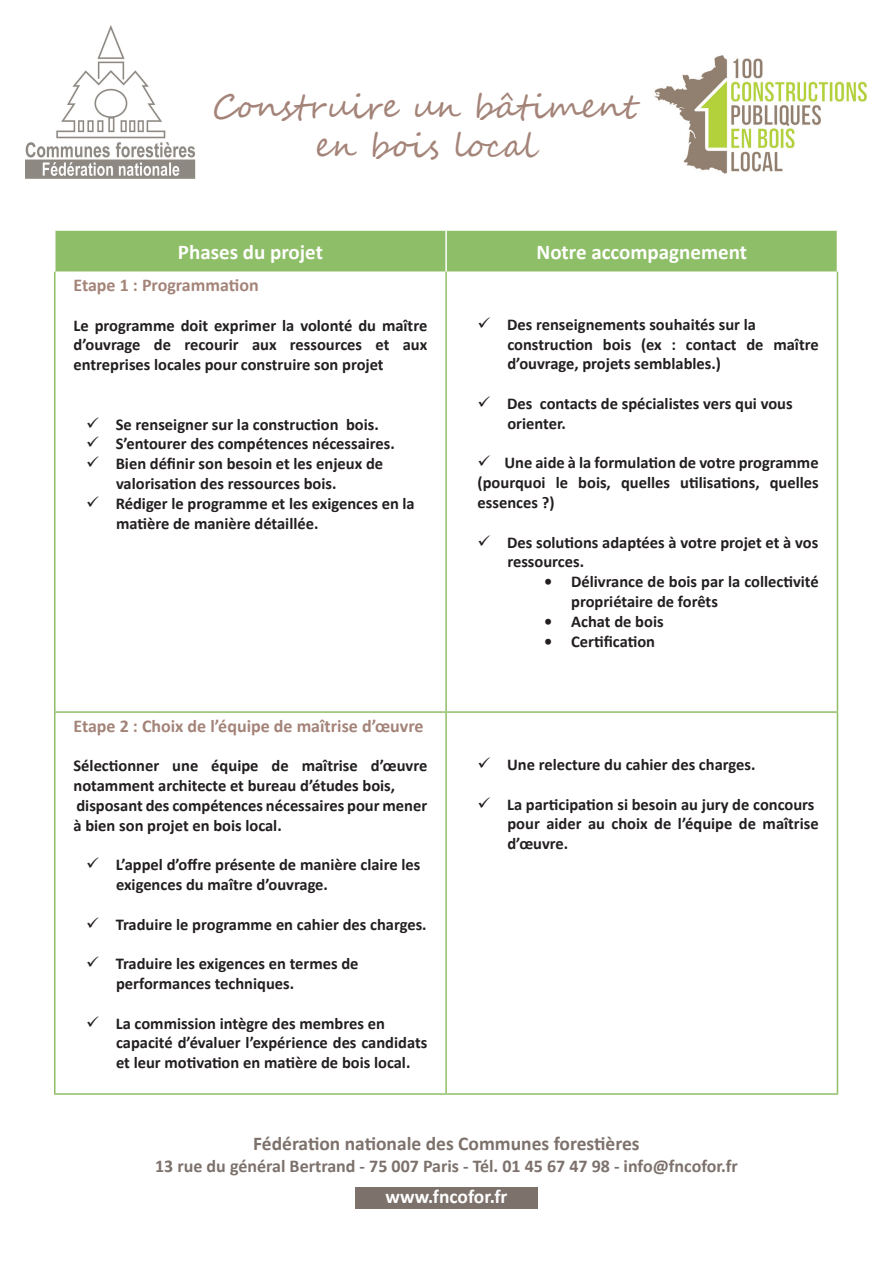
<style>
.page{position:relative;width:893px;height:1263px;background:#fff}
.page>*{position:absolute;margin:0;border:0;box-sizing:border-box;transform-origin:0 0}
.t1{font:33px/39.6px "Segoe Script";color:#a48479;text-align:center}
.t2{font:700 21px "Calibri";color:#fff}
.t3{font:700 19.5px "Calibri";color:#7d716c}
.t4{font:700 19.5px "Calibri";color:#fff}
.t5{font:700 18px "Calibri";color:#7d716c}
.t6{font:700 18px "Calibri";color:#a48479}
.t7{font:700 16.5px/19.8px "Calibri";color:#231f20}
</style>
<div class="page">
<div style="left:355px;top:1188px;width:182px;height:21px;background:#7d716c"></div>
<img style="left:26px;top:26px;width:170px;height:153px">
<img style="left:654px;top:55px;width:213px;height:119px">
<div style="left:56px;top:231px;width:781px;height:40px;background:#8fbe68"></div>
<hr style="left:54px;top:271px;width:2px;height:440px;background:#8fbe68">
<hr style="left:445px;top:271px;width:2px;height:440px;background:#8fbe68">
<hr style="left:837px;top:271px;width:1px;height:440px;background:#8fbe68">
<hr style="left:54px;top:711px;width:392px;height:2px;background:#8fbe68">
<hr style="left:54px;top:713px;width:2px;height:380px;background:#8fbe68">
<hr style="left:446px;top:711px;width:392px;height:2px;background:#8fbe68">
<hr style="left:445px;top:713px;width:2px;height:380px;background:#8fbe68">
<hr style="left:837px;top:713px;width:1px;height:380px;background:#8fbe68">
<hr style="left:54px;top:1093px;width:392px;height:2px;background:#8fbe68">
<hr style="left:446px;top:1093px;width:392px;height:2px;background:#8fbe68">
<hr style="left:445px;top:231px;width:2px;height:40px;background:#fff">
<h1 class="t1" style="left:212px;top:87px;width:427px">Construire un bâtiment en bois local</h1>
<p class="t2" style="left:178px;top:238px;width:147px">Phases du projet</p>
<p class="t2" style="left:536px;top:238px;width:212px">Notre accompagnement</p>
<p class="t6" style="left:74px;top:273px;width:187px">Etape 1 : Programmation</p>
<p class="t7" style="left:74px;top:315px;width:355px;text-align:justify">Le programme doit exprimer la volonté du maître d’ouvrage de recourir aux ressources et aux entreprises locales pour construire son projet</p>
<p class="t7" style="left:507px;top:314px;width:313px;text-indent:-30px">✓ Des renseignements souhaités sur la construction bois (ex : contact de maître d’ouvrage, projets semblables.)</p>
<p class="t7" style="left:507px;top:394px;width:287px;text-indent:-30px">✓ Des contacts de spécialistes vers qui vous orienter.</p>
<p class="t7" style="left:478px;top:453px;width:343px;text-align:justify">✓ Une aide à la formulation de votre programme (pourquoi le bois, quelles utilisations, quelles essences ?)</p>
<p class="t7" style="left:507px;top:532px;width:312px;text-indent:-30px">✓ Des solutions adaptées à votre projet et à vos ressources.</p>
<p class="t7" style="left:571px;top:572px;width:249px;text-indent:-27px">• Délivrance de bois par la collectivité propriétaire de forêts</p>
<p class="t7" style="left:544px;top:611px;width:121px">• Achat de bois</p>
<p class="t7" style="left:544px;top:631px;width:112px">• Certification</p>
<p class="t7" style="left:86px;top:414px;width:294px">✓ Se renseigner sur la construction bois.</p>
<p class="t7" style="left:86px;top:434px;width:310px">✓ S’entourer des compétences nécessaires.</p>
<p class="t7" style="left:116px;top:454px;width:269px;text-indent:-30px">✓ Bien définir son besoin et les enjeux de valorisation des ressources bois.</p>
<p class="t7" style="left:116px;top:493px;width:300px;text-indent:-30px">✓ Rédiger le programme et les exigences en la matière de manière détaillée.</p>
<p class="t6" style="left:74px;top:714px;width:352px">Etape 2 : Choix de l’équipe de maîtrise d’œuvre</p>
<p class="t7" style="left:74px;top:756px;width:355px">Sélectionner une équipe de maîtrise d’œuvre notamment architecte et bureau d’études bois, disposant des compétences nécessaires pour mener à bien son projet en bois local.</p>
<p class="t7" style="left:116px;top:855px;width:306px;text-indent:-30px">✓ L’appel d’offre présente de manière claire les exigences du maître d’ouvrage.</p>
<p class="t7" style="left:86px;top:914px;width:342px">✓ Traduire le programme en cahier des charges.</p>
<p class="t7" style="left:116px;top:954px;width:244px;text-indent:-30px">✓ Traduire les exigences en termes de performances techniques.</p>
<p class="t7" style="left:116px;top:1013px;width:313px;text-indent:-30px">✓ La commission intègre des membres en capacité d’évaluer l’expérience des candidats et leur motivation en matière de bois local.</p>
<p class="t7" style="left:478px;top:755px;width:279px">✓ Une relecture du cahier des charges.</p>
<p class="t7" style="left:507px;top:794px;width:313px;text-indent:-30px">✓ La participation si besoin au jury de concours pour aider au choix de l’équipe de maîtrise d’œuvre.</p>
<p class="t3" style="left:253px;top:1131px;width:388px">Fédération nationale des Communes forestières</p>
<p class="t5" style="left:155px;top:1154px;width:584px">13 rue du général Bertrand - 75 007 Paris - Tél. 01 45 67 47 98 - info@fncofor.fr</p>
<p class="t4" style="left:385px;top:1184px;width:124px">www.fncofor.fr</p>
</div>
